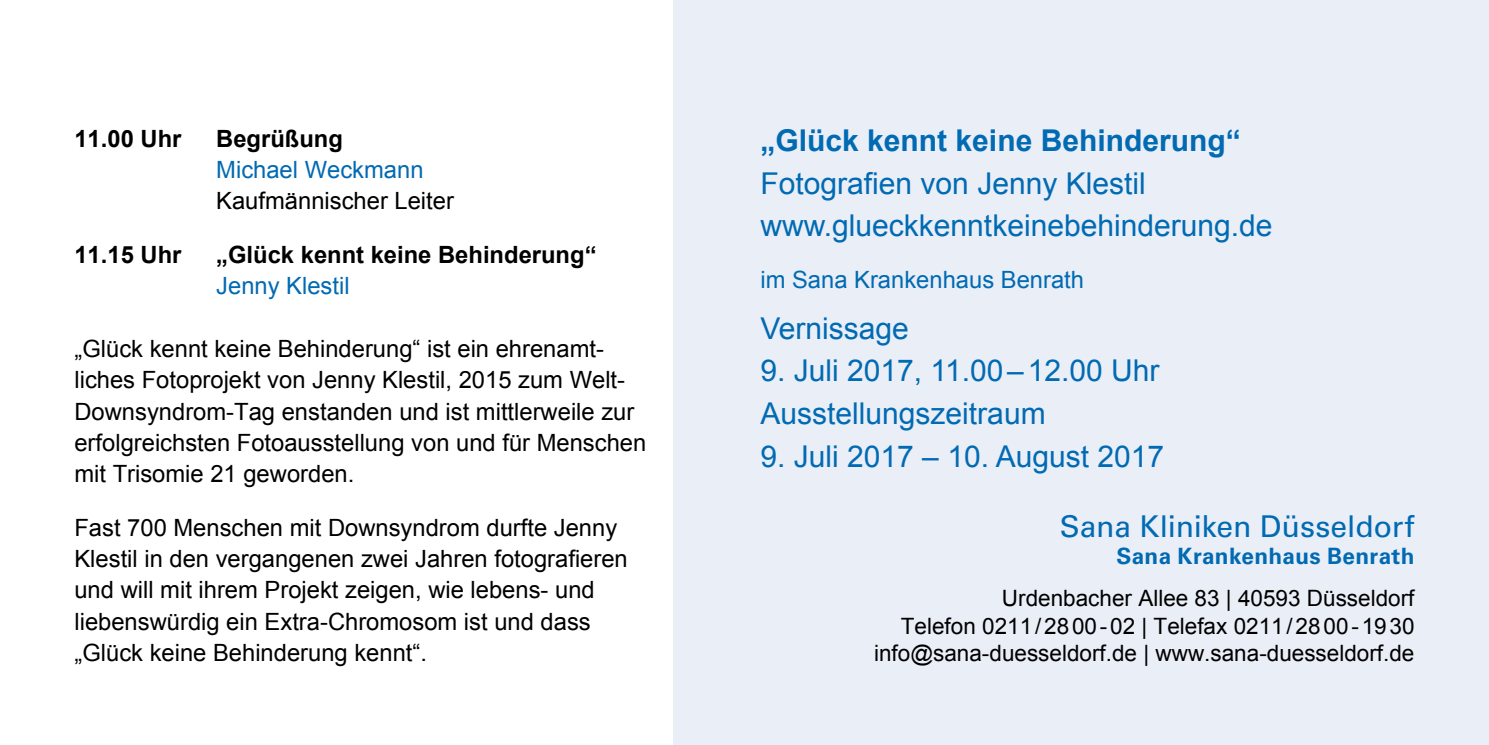
<style>
.page{position:relative;width:1489px;height:745px;background:#fff}
.page>*{position:absolute;margin:0;border:0;box-sizing:border-box;transform-origin:0 0}
.t1{font:30px/42.5px "Arial";color:#006ab3}
.t2{font:700 30px "Arial";color:#006ab3}
.t3{font:30px "Univers LT Std";color:#006ab3}
.t4{font:23.75px/31.2px "Arial";color:#000}
.t5{font:700 23.75px "Arial";color:#000}
.t6{font:23.75px "Arial";color:#006ab3}
.t7{font:22.5px/27.5px "Arial";color:#000;text-align:right}
.t8{font:700 22.5px "Univers LT Std";letter-spacing:.015em;color:#006ab3}
</style>
<div class="page">
<div style="left:673px;top:0;width:815px;height:744px;background:#eaeef7"></div>
<p class="t5" style="left:74px;top:122px;width:108px">11.00 Uhr</p>
<p class="t5" style="left:216px;top:122px;width:128px">Begrüßung</p>
<p class="t6" style="left:216px;top:154px;width:209px">Michael Weckmann</p>
<p class="t4" style="left:216px;top:185px;width:239px">Kaufmännischer Leiter</p>
<p class="t5" style="left:74px;top:239px;width:108px">11.15 Uhr</p>
<p class="t5" style="left:216px;top:239px;width:382px">„Glück kennt keine Behinderung“</p>
<p class="t6" style="left:216px;top:270px;width:135px">Jenny Klestil</p>
<p class="t4" style="left:74px;top:333px;width:573px">„Glück kennt keine Behinderung“ ist ein ehrenamt&shy;liches Fotoprojekt von Jenny Klestil, 2015 zum Welt-Downsyndrom-Tag enstanden und ist mittlerweile zur erfolgreichsten Fotoausstellung von und für Menschen mit Trisomie 21 geworden.</p>
<p class="t4" style="left:74px;top:512px;width:555px">Fast 700 Menschen mit Downsyndrom durfte Jenny Klestil in den vergangenen zwei Jahren fotografieren und will mit ihrem Projekt zeigen, wie lebens- und liebenswürdig ein Extra-Chromosom ist und dass „Glück keine Behinderung kennt“.</p>
<p class="t2" style="left:760px;top:120px;width:482px">„Glück kennt keine Behinderung“</p>
<p class="t1" style="left:760px;top:162px;width:513px">Fotografien von Jenny Klestil www.glueckkenntkeinebehinderung.de</p>
<p class="t6" style="left:760px;top:263px;width:325px">im Sana Krankenhaus Benrath</p>
<p class="t1" style="left:760px;top:307px;width:150px">Vernissage</p>
<p class="t1" style="left:760px;top:350px;width:400px">9. Juli 2017, 11.00–12.00 Uhr<br>Ausstellungszeitraum</p>
<p class="t1" style="left:760px;top:435px;width:405px">9. Juli 2017 – 10. August 2017</p>
<p class="t3" style="left:1059px;top:508px;width:356px">Sana Kliniken Düsseldorf</p>
<p class="t8" style="left:1116px;top:543px;width:299px">Sana Krankenhaus Benrath</p>
<p class="t7" style="left:874px;top:584px;width:542px">Urdenbacher Allee 83 | 40593 Düsseldorf<br>Telefon 0211/2800-02 | Telefax 0211/2800-1930 info@sana-duesseldorf.de | www.sana-duesseldorf.de</p>
</div>
